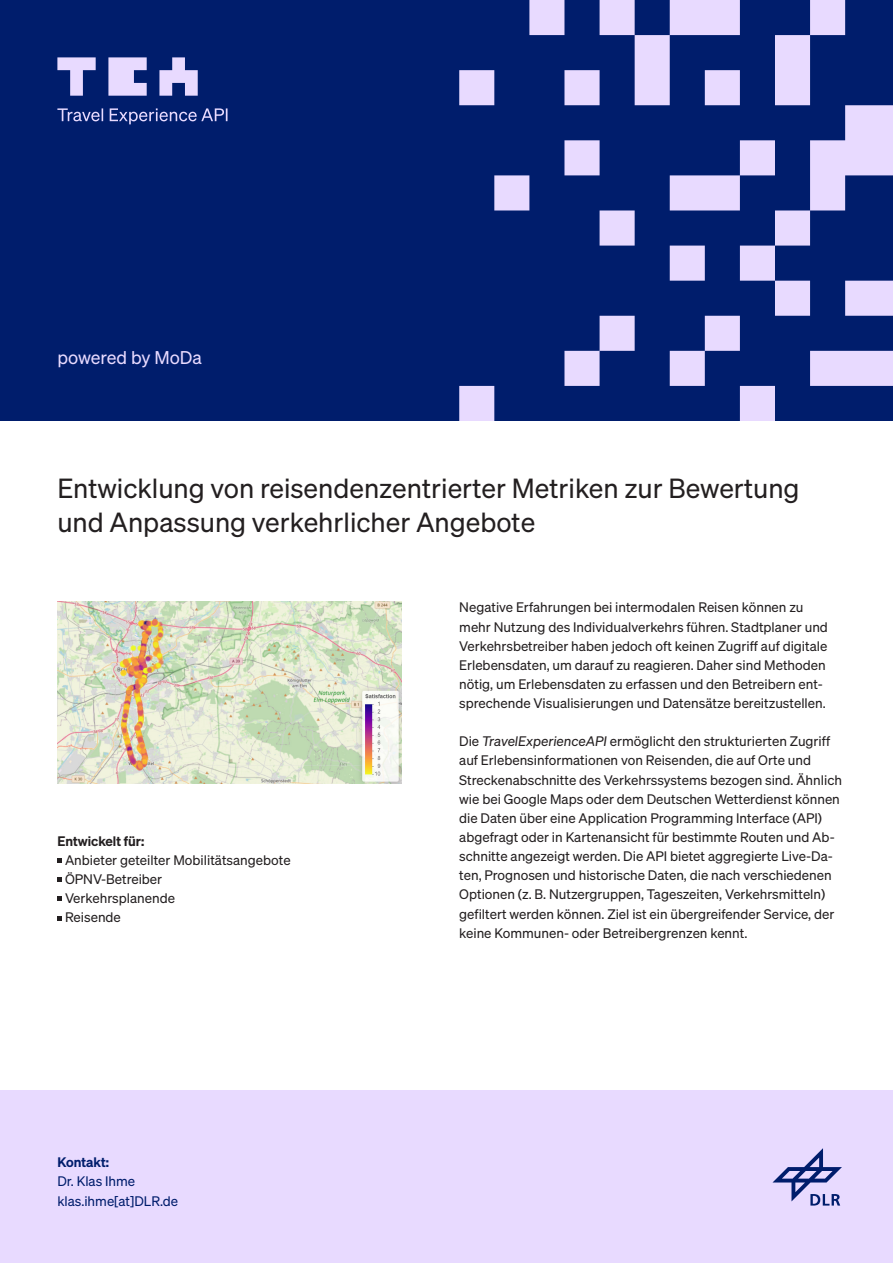
<style>
.page{position:relative;width:893px;height:1263px;background:#fff}
.page>*{position:absolute;margin:0;border:0;box-sizing:border-box;transform-origin:0 0}
.LI_18pt_buch{font:27px/34.5px "Sohne Buch";color:#231f20}
.LI_12pt_buch{font:18px "Sohne Buch";color:#e8daff}
.FT_9pt_buch{font:13.5px/19.2px "Sohne Buch";color:#231f20}
.FT_9pt_buch-2{font:13.5px "Sohne Buch";color:#001d6c}
.FT_9pt_buch-3{font:600 13.5px "Sohne";color:#231f20}
.FT_9pt_halbfett{font:600 13.5px "Sohne";color:#001d6c}
.s1{font-family:"Sohne Buch Kursiv"}
</style>
<div class="page">
<img style="left:57px;top:602px;width:345px;height:181px">
<div style="left:0;top:0;width:893px;height:421px;background:#001d6c"></div>
<div style="left:0;top:1091px;width:893px;height:172px;background:#e8daff"></div>
<svg style="left:772px;top:1148px;width:70px;height:57px"></svg>
<svg style="left:57px;top:858px;width:5px;height:5px"></svg>
<svg style="left:57px;top:877px;width:5px;height:5px"></svg>
<svg style="left:57px;top:896px;width:5px;height:5px"></svg>
<svg style="left:57px;top:916px;width:5px;height:4px"></svg>
<svg style="left:57px;top:57px;width:170px;height:67px"></svg>
<svg style="left:459px;top:0;width:434px;height:421px"></svg>
<p class="LI_12pt_buch" style="left:57px;top:346px;width:146px">powered by MoDa</p>
<p class="LI_18pt_buch" style="left:57px;top:470px;width:744px">Entwicklung von reisendenzentrierter Metriken zur Bewertung und Anpassung verkehrlicher Angebote</p>
<p class="FT_9pt_buch-3" style="left:57px;top:832px;width:89px">Entwickelt für:</p>
<p class="FT_9pt_buch" style="left:65px;top:850px;width:227px">Anbieter geteilter Mobilitätsangebote</p>
<p class="FT_9pt_buch" style="left:65px;top:869px;width:99px">ÖPNV-Betreiber</p>
<p class="FT_9pt_buch" style="left:65px;top:888px;width:111px">Verkehrsplanende</p>
<p class="FT_9pt_buch" style="left:65px;top:908px;width:57px">Reisende</p>
<p class="FT_9pt_halbfett" style="left:57px;top:1154px;width:53px">Kontakt:</p>
<p class="FT_9pt_buch-2" style="left:57px;top:1173px;width:79px">Dr. Klas Ihme</p>
<p class="FT_9pt_buch-2" style="left:57px;top:1193px;width:122px">klas.ihme[at]DLR.de</p>
<p class="FT_9pt_buch" style="left:459px;top:598px;width:370px">Negative Erfahrungen bei intermodalen Reisen können zu mehr Nutzung des Individualverkehrs führen. Stadtplaner und Verkehrsbetreiber haben jedoch oft keinen Zugriff auf digitale Erlebensdaten, um darauf zu reagieren. Daher sind Methoden nötig, um Erlebensdaten zu erfassen und den Betreibern ent&shy;sprechende Visualisierungen und Datensätze bereitzustellen.</p>
<p class="FT_9pt_buch" style="left:459px;top:732px;width:384px">Die <span class="s1">TravelExperienceAPI</span> ermöglicht den strukturierten Zugriff auf Erlebensinformationen von Reisenden, die auf Orte und Streckenabschnitte des Verkehrssystems bezogen sind. Ähnlich wie bei Google Maps oder dem Deutschen Wetterdienst können die Daten über eine Application Programming Interface (API) abgefragt oder in Kartenansicht für bestimmte Routen und Ab&shy;schnitte angezeigt werden. Die API bietet aggregierte Live-Da&shy;ten, Prognosen und historische Daten, die nach verschiedenen Optionen (z. B. Nutzergruppen, Tageszeiten, Verkehrsmitteln) gefiltert werden können. Ziel ist ein übergreifender Service, der keine Kommunen- oder Betreibergrenzen kennt.</p>
</div>
